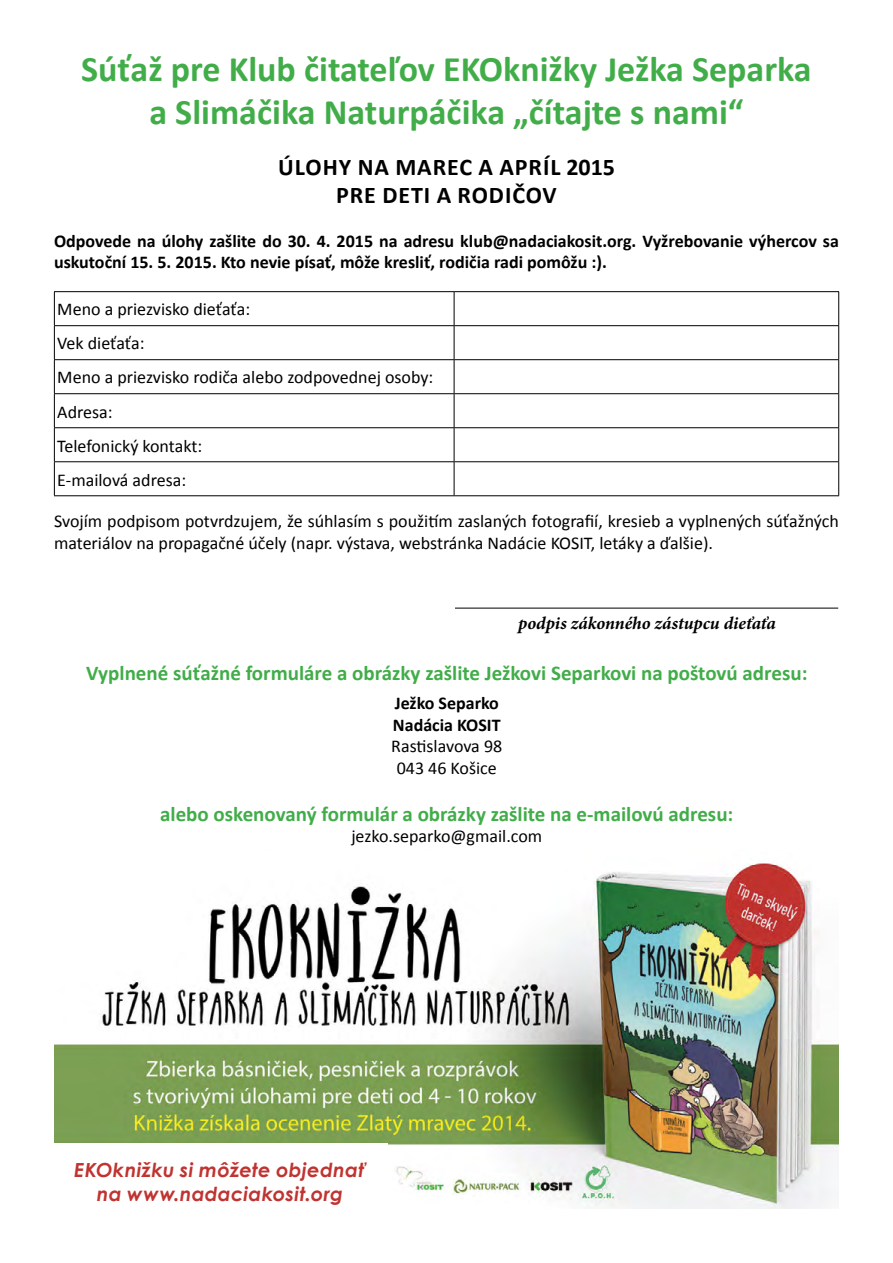
<style>
.page{position:relative;width:893px;height:1263px;background:#fff}
.page>*{position:absolute;margin:0;border:0;box-sizing:border-box;transform-origin:0 0}
.t1{font:700 36px/43.2px "Calibri";color:#41ad49;text-align:center}
.t2{font:700 24px/28.8px "Calibri";letter-spacing:.04em;color:#000;text-align:center}
.t3{font:700 21px "Calibri";color:#41ad49}
.t4{font:italic 700 19.35px/23.2px "Century Gothic";letter-spacing:.015em;color:#c03330;text-align:center}
.t5{font:18px/34px "Calibri";color:#000}
.t6{font:700 18px/21.6px "Calibri";color:#000}
.t7{font:italic 700 18px "Minion Pro";letter-spacing:-.005em;color:#000}
</style>
<div class="page">
<hr style="left:54px;top:291px;width:400px;height:1px;background:#000">
<hr style="left:54px;top:292px;width:1px;height:33px;background:#000">
<hr style="left:454px;top:291px;width:385px;height:1px;background:#000">
<hr style="left:454px;top:292px;width:1px;height:33px;background:#000">
<hr style="left:838px;top:292px;width:1px;height:33px;background:#000">
<hr style="left:54px;top:325px;width:400px;height:1px;background:#000">
<hr style="left:54px;top:326px;width:1px;height:33px;background:#000">
<hr style="left:454px;top:325px;width:385px;height:1px;background:#000">
<hr style="left:454px;top:326px;width:1px;height:33px;background:#000">
<hr style="left:838px;top:326px;width:1px;height:33px;background:#000">
<hr style="left:54px;top:359px;width:400px;height:1px;background:#000">
<hr style="left:54px;top:360px;width:1px;height:33px;background:#000">
<hr style="left:454px;top:359px;width:385px;height:1px;background:#000">
<hr style="left:454px;top:360px;width:1px;height:33px;background:#000">
<hr style="left:838px;top:360px;width:1px;height:33px;background:#000">
<hr style="left:54px;top:393px;width:400px;height:1px;background:#000">
<hr style="left:54px;top:394px;width:1px;height:33px;background:#000">
<hr style="left:454px;top:393px;width:385px;height:1px;background:#000">
<hr style="left:454px;top:394px;width:1px;height:33px;background:#000">
<hr style="left:838px;top:394px;width:1px;height:33px;background:#000">
<hr style="left:54px;top:427px;width:400px;height:1px;background:#000">
<hr style="left:54px;top:428px;width:1px;height:33px;background:#000">
<hr style="left:454px;top:427px;width:385px;height:1px;background:#000">
<hr style="left:454px;top:428px;width:1px;height:33px;background:#000">
<hr style="left:838px;top:428px;width:1px;height:33px;background:#000">
<hr style="left:54px;top:461px;width:400px;height:1px;background:#000">
<hr style="left:54px;top:462px;width:1px;height:33px;background:#000">
<hr style="left:454px;top:461px;width:385px;height:1px;background:#000">
<hr style="left:454px;top:462px;width:1px;height:33px;background:#000">
<hr style="left:838px;top:462px;width:1px;height:33px;background:#000">
<hr style="left:54px;top:495px;width:400px;height:1px;background:#000">
<hr style="left:454px;top:495px;width:385px;height:1px;background:#000">
<img style="left:54px;top:861px;width:784px;height:348px">
<div style="left:54px;top:1143px;width:334px;height:66px;background:#fff"></div>
<hr style="left:455px;top:608px;width:383px;height:1px;background:#000">
<h1 class="t1" style="left:81px;top:47px;width:732px">Súťaž pre Klub čitateľov EKOknižky Ježka Separka a Slimáčika Naturpáčika „čítajte s nami“</h1>
<h2 class="t2" style="left:278px;top:152px;width:338px">Úlohy na marec a apríl 2015 pre deti a rodičov</h2>
<p class="t6" style="left:54px;top:230px;width:786px">Odpovede na úlohy zašlite do 30. 4. 2015 na adresu klub@nadaciakosit.org. Vyžrebovanie výhercov sa uskutoční 15. 5. 2015. Kto nevie písať, môže kresliť, rodičia radi pomôžu :).</p>
<p class="t5" style="left:57px;top:292px;width:378px">Meno a priezvisko dieťaťa:<br>Vek dieťaťa:<br>Meno a priezvisko rodiča alebo zodpovednej osoby:<br>Adresa:<br>Telefonický kontakt:<br>E-mailová adresa:</p>
<p class="t5" style="left:54px;top:511px;width:786px;line-height:21.6px">Svojím podpisom potvrdzujem, že súhlasím s použitím zaslaných fotografií, kresieb a vyplnených súťažných materiálov na propagačné účely (napr. výstava, webstránka Nadácie KOSIT, letáky a ďalšie).</p>
<p class="t7" style="left:518px;top:610px;width:259px">podpis zákonného zástupcu dieťaťa</p>
<p class="t3" style="left:86px;top:660px;width:723px">Vyplnené súťažné formuláre a obrázky zašlite Ježkovi Separkovi na poštovú adresu:</p>
<p class="t6" style="left:393px;top:692px;width:107px">Ježko Separko<br>Nadácia KOSIT</p>
<p class="t5" style="left:391px;top:736px;width:112px;line-height:21.6px;text-align:center">Rastislavova 98<br>043 46 Košice</p>
<p class="t3" style="left:160px;top:800px;width:575px">alebo oskenovaný formulár a obrázky zašlite na e-mailovú adresu:</p>
<p class="t5" style="left:351px;top:819px;width:192px">jezko.separko@gmail.com</p>
<p class="t4" style="left:74px;top:1158px;width:293px">EKOknižku si môžete objednať na www.nadaciakosit.org</p>
</div>
